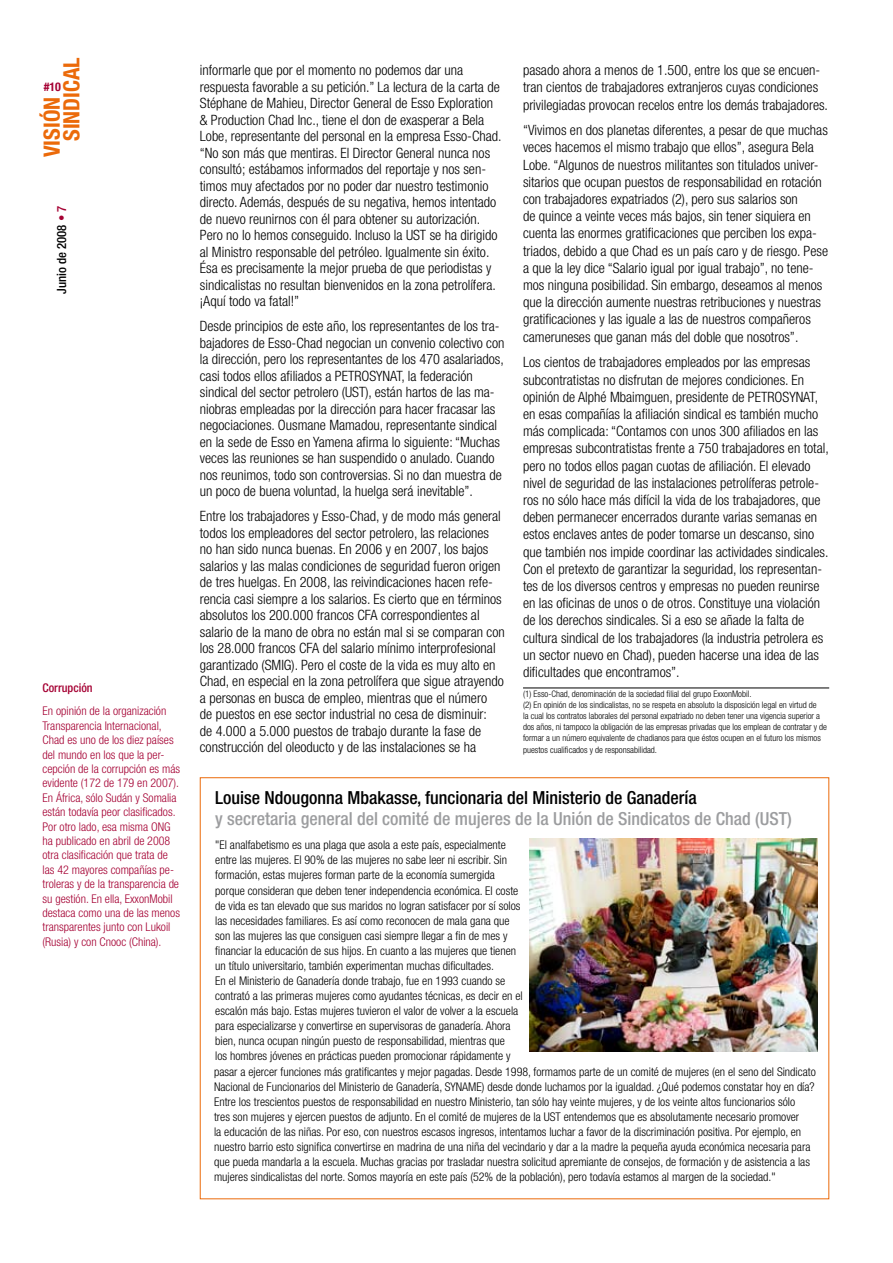
<style>
.page{position:relative;width:893px;height:1263px;background:#fff}
.page>*{position:absolute;margin:0;border:0;box-sizing:border-box;transform-origin:0 0}
.t1{font:700 condensed 22.5px/19.5px "Helvetica Neue";color:#eb6a0a}
.t2{font:500 condensed 18px "Helvetica Neue";color:#9c9d9f}
.t3{font:500 condensed 18px "Helvetica Neue";color:#000}
.t4{font:300 condensed 14.25px/16.5px "Helvetica Neue";color:#000}
.t5{font:500 condensed 12.75px "Helvetica Neue";color:#000}
.t6{font:300 condensed 12px/15px "Helvetica Neue";color:#000}
.t7{font:300 condensed 12px/14.4px "Helvetica Neue";color:#a50133}
.t8{font:500 condensed 12px "Helvetica Neue";color:#a50133}
.t9{font:700 condensed 12px "Helvetica Neue";color:#a50133}
.t10{font:300 condensed 9px/11.2px "Helvetica Neue";color:#000}
.s1{color:#a50133}
</style>
<div class="page">
<hr style="left:523px;top:688px;width:306px;height:1px;background:#000">
<img style="left:529px;top:838px;width:289px;height:213px">
<h1 class="t1" style="left:42px;top:141px;width:85px;text-indent:-16px;rotate:-90deg">VISIÓN<br>SINDICAL</h1>
<p class="t9" style="left:44px;top:79px;width:19px">#10</p>
<p class="t5" style="left:54px;top:294px;width:89px;rotate:-90deg">Junio de 2008 <span class="s1">• 7</span></p>
<p class="t8" style="left:43px;top:681px;width:52px">Corrupción</p>
<p class="t7" style="left:43px;top:704px;width:139px">En opinión de la organización<br>Transparencia Internacional,<br>Chad es uno de los diez países del mundo en los que la per&shy;cepción de la corrupción es más evidente (172 de 179 en 2007).<br>En África, sólo Sudán y Somalia están todavía peor clasificados.<br>Por otro lado, esa misma ONG ha publicado en abril de 2008 otra clasificación que trata de las 42 mayores compañías pe&shy;troleras y de la transparencia de su gestión. En ella, ExxonMobil destaca como una de las menos transparentes junto con Lukoil (Rusia) y con Cnooc (China).</p>
<p class="t4" style="left:200px;top:62px;width:303px">informarle que por el momento no podemos dar una respuesta favorable a su petición.” La lectura de la carta de Stéphane de Mahieu, Director General de Esso Exploration &amp; Production Chad Inc., tiene el don de exasperar a Bela Lobe, representante del personal en la empresa Esso-Chad. “No son más que mentiras. El Director General nunca nos consultó; estábamos informados del reportaje y nos sen&shy;timos muy afectados por no poder dar nuestro testimonio directo. Además, después de su negativa, hemos intentado de nuevo reunirnos con él para obtener su autorización.<br>Pero no lo hemos conseguido. Incluso la UST se ha dirigido al Ministro responsable del petróleo. Igualmente sin éxito.<br>Ésa es precisamente la mejor prueba de que periodistas y sindicalistas no resultan bienvenidos en la zona petrolífera. ¡Aquí todo va fatal!”</p>
<p class="t4" style="left:200px;top:318px;width:306px">Desde principios de este año, los representantes de los tra&shy;bajadores de Esso-Chad negocian un convenio colectivo con la dirección, pero los representantes de los 470 asalariados, casi todos ellos afiliados a PETROSYNAT, la federación sindical del sector petrolero (UST), están hartos de las ma&shy;niobras empleadas por la dirección para hacer fracasar las negociaciones. Ousmane Mamadou, representante sindical en la sede de Esso en Yamena afirma lo siguiente: “Muchas veces las reuniones se han suspendido o anulado. Cuando nos reunimos, todo son controversias. Si no dan muestra de un poco de buena voluntad, la huelga será inevitable”.</p>
<p class="t4" style="left:200px;top:508px;width:306px">Entre los trabajadores y Esso-Chad, y de modo más general todos los empleadores del sector petrolero, las relaciones no han sido nunca buenas. En 2006 y en 2007, los bajos salarios y las malas condiciones de seguridad fueron origen de tres huelgas. En 2008, las reivindicaciones hacen refe&shy;rencia casi siempre a los salarios. Es cierto que en términos absolutos los 200.000 francos CFA correspondientes al salario de la mano de obra no están mal si se comparan con los 28.000 francos CFA del salario mínimo interprofesional garantizado (SMIG). Pero el coste de la vida es muy alto en Chad, en especial en la zona petrolífera que sigue atrayendo a personas en busca de empleo, mientras que el número<br>de puestos en ese sector industrial no cesa de disminuir:<br>de 4.000 a 5.000 puestos de trabajo durante la fase de construcción del oleoducto y de las instalaciones se ha</p>
<p class="t4" style="left:523px;top:61px;width:306px;line-height:17.2px">pasado ahora a menos de 1.500, entre los que se encuen&shy;tran cientos de trabajadores extranjeros cuyas condiciones privilegiadas provocan recelos entre los demás trabajadores.</p>
<p class="t4" style="left:523px;top:121px;width:307px;line-height:17.2px">“Vivimos en dos planetas diferentes, a pesar de que muchas veces hacemos el mismo trabajo que ellos”, asegura Bela Lobe. “Algunos de nuestros militantes son titulados univer&shy;sitarios que ocupan puestos de responsabilidad en rotación con trabajadores expatriados (2), pero sus salarios son<br>de quince a veinte veces más bajos, sin tener siquiera en cuenta las enormes gratificaciones que perciben los expa&shy;triados, debido a que Chad es un país caro y de riesgo. Pese a que la ley dice “Salario igual por igual trabajo”, no tene&shy;mos ninguna posibilidad. Sin embargo, deseamos al menos que la dirección aumente nuestras retribuciones y nuestras gratificaciones y las iguale a las de nuestros compañeros cameruneses que ganan más del doble que nosotros”.</p>
<p class="t4" style="left:523px;top:354px;width:307px;line-height:17.2px">Los cientos de trabajadores empleados por las empresas subcontratistas no disfrutan de mejores condiciones. En opinión de Alphé Mbaimguen, presidente de PETROSYNAT, en esas compañías la afiliación sindical es también mucho más complicada: “Contamos con unos 300 afiliados en las empresas subcontratistas frente a 750 trabajadores en total, pero no todos ellos pagan cuotas de afiliación. El elevado nivel de seguridad de las instalaciones petrolíferas petrole&shy;ros no sólo hace más difícil la vida de los trabajadores, que deben permanecer encerrados durante varias semanas en estos enclaves antes de poder tomarse un descanso, sino que también nos impide coordinar las actividades sindicales.<br>Con el pretexto de garantizar la seguridad, los representan&shy;tes de los diversos centros y empresas no pueden reunirse en las oficinas de unos o de otros. Constituye una violación de los derechos sindicales. Si a eso se añade la falta de cultura sindical de los trabajadores (la industria petrolera es un sector nuevo en Chad), pueden hacerse una idea de las dificultades que encontramos”.</p>
<p class="t10" style="left:523px;top:688px;width:305px">(1) Esso-Chad, denominación de la sociedad filial del grupo ExxonMobil.<br>(2) En opinión de los sindicalistas, no se respeta en absoluto la disposición legal en virtud de<br>la cual los contratos laborales del personal expatriado no deben tener una vigencia superior a dos años, ni tampoco la obligación de las empresas privadas que los emplean de contratar y de formar a un número equivalente de chadianos para que éstos ocupen en el futuro los mismos puestos cualificados y de responsabilidad.</p>
<p class="t3" style="left:215px;top:787px;width:483px">Louise Ndougonna Mbakasse, funcionaria del Ministerio de Ganadería</p>
<p class="t2" style="left:215px;top:808px;width:578px">y secretaria general del comité de mujeres de la Unión de Sindicatos de Chad (UST)</p>
<p class="t6" style="left:215px;top:837px;width:309px">"El analfabetismo es una plaga que asola a este país, especialmente entre las mujeres. El 90% de las mujeres no sabe leer ni escribir. Sin formación, estas mujeres forman parte de la economía sumergida porque consideran que deben tener independencia económica. El coste de vida es tan elevado que sus maridos no logran satisfacer por sí solos las necesidades familiares. Es así como reconocen de mala gana que son las mujeres las que consiguen casi siempre llegar a fin de mes y financiar la educación de sus hijos. En cuanto a las mujeres que tienen un título universitario, también experimentan muchas dificultades.<br>En el Ministerio de Ganadería donde trabajo, fue en 1993 cuando se contrató a las primeras mujeres como ayudantes técnicas, es decir en el escalón más bajo. Estas mujeres tuvieron el valor de volver a la escuela para especializarse y convertirse en supervisoras de ganadería. Ahora bien, nunca ocupan ningún puesto de responsabilidad, mientras que<br>los hombres jóvenes en prácticas pueden promocionar rápidamente y</p>
<p class="t6" style="left:214px;top:1063px;width:603px">pasar a ejercer funciones más gratificantes y mejor pagadas. Desde 1998, formamos parte de un comité de mujeres (en el seno del Sindicato Nacional de Funcionarios del Ministerio de Ganadería, SYNAME) desde donde luchamos por la igualdad. ¿Qué podemos constatar hoy en día?<br>Entre los trescientos puestos de responsabilidad en nuestro Ministerio, tan sólo hay veinte mujeres, y de los veinte altos funcionarios sólo<br>tres son mujeres y ejercen puestos de adjunto. En el comité de mujeres de la UST entendemos que es absolutamente necesario promover<br>la educación de las niñas. Por eso, con nuestros escasos ingresos, intentamos luchar a favor de la discriminación positiva. Por ejemplo, en nuestro barrio esto significa convertirse en madrina de una niña del vecindario y dar a la madre la pequeña ayuda económica necesaria para que pueda mandarla a la escuela. Muchas gracias por trasladar nuestra solicitud apremiante de consejos, de formación y de asistencia a las mujeres sindicalistas del norte. Somos mayoría en este país (52% de la población), pero todavía estamos al margen de la sociedad."</p>
</div>
